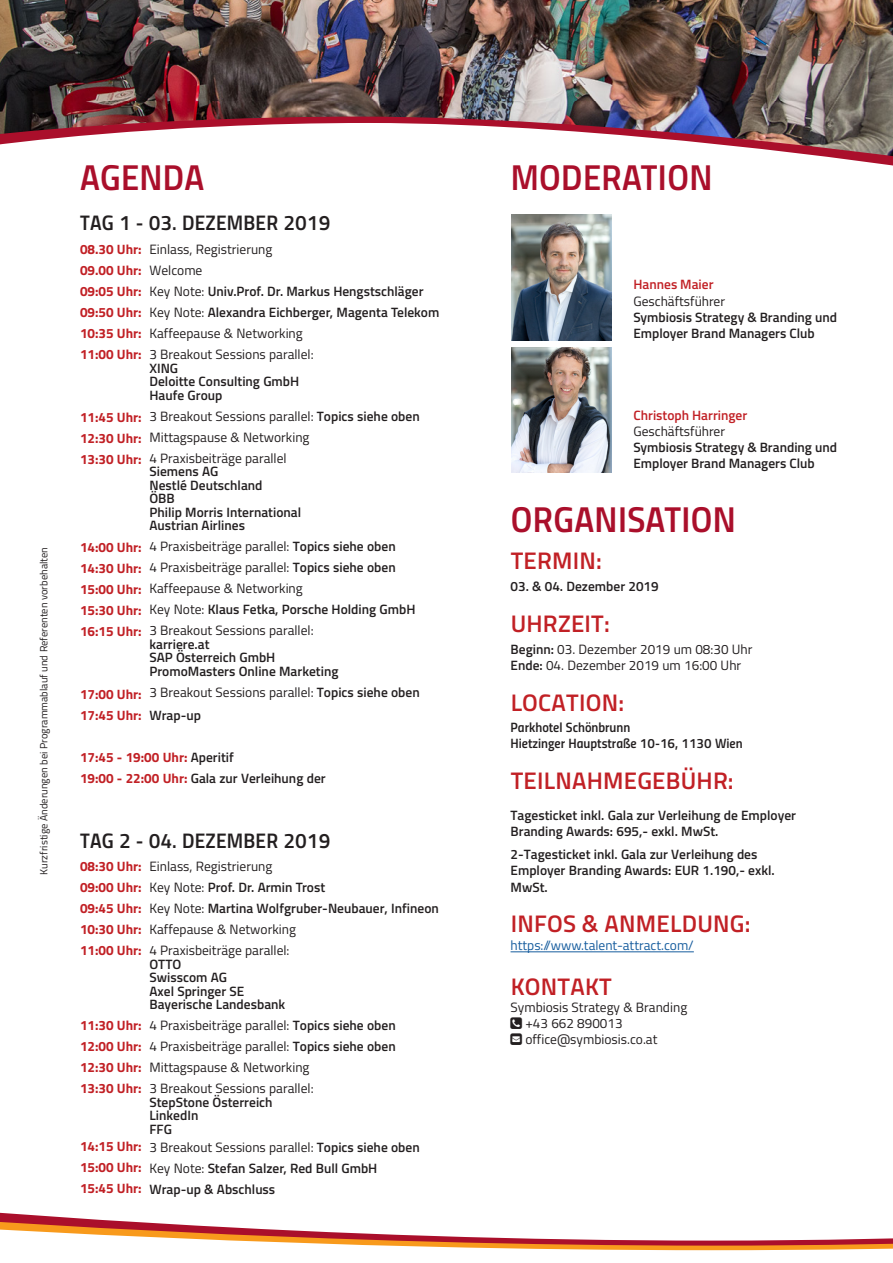
<style>
.page{position:relative;width:893px;height:1263px;background:#fff}
.page>*{position:absolute;margin:0;border:0;box-sizing:border-box;transform-origin:0 0}
.t1{font:36px "Titillium Semibold Upright";letter-spacing:.01em;color:#aa0f2b}
.t2{font:600 24px "Titillium";letter-spacing:.01em;color:#c12025}
.t3{font:21px "Titillium Semibold Upright";letter-spacing:.01em;color:#231f20}
.t4{font:600 13.5px/16.2px "Titillium";color:#231f20}
.t5{font:13.5px/13.5px "Titillium";color:#231f20}
.t6{font:700 13.5px/21px "Titillium";color:#c12025}
.t7{font:13.5px "Titillium Semibold Upright";color:#231f20}
.t8{font:13.5px "Titillium";color:#175d9e}
.t9{font:600 13.5px "Titillium";color:#c12025}
.t10{font:10.5px "Titillium";color:#231f20}
.s1{font-weight:400}
.s2{font-weight:600}
.s3{font-weight:600;color:#231f20}
.s4{font-weight:700;color:#c12025}
</style>
<div class="page">
<hr style="left:511px;top:951px;width:183px;height:1px;background:#175d9e">
<img style="left:511px;top:347px;width:101px;height:126px">
<img style="left:511px;top:215px;width:101px;height:125px">
<img style="left:0;top:0;width:893px;height:117px">
<img style="left:0;top:117px;width:893px;height:6px">
<svg style="left:0;top:123px;width:893px;height:43px"></svg>
<svg style="left:0;top:1212px;width:893px;height:39px"></svg>
<p class="t10" style="left:36px;top:875px;width:329px;rotate:-90deg">Kurzfristige Änderungen bei Programmablauf und Referenten vorbehalten</p>
<p class="t1" style="left:80px;top:149px;width:126px">AGENDA</p>
<p class="t1" style="left:511px;top:149px;width:203px">MODERATION</p>
<p class="t3" style="left:80px;top:207px;width:252px">TAG 1 - 03. DEZEMBER 2019</p>
<p class="t5" style="left:149px;top:242px;width:124px">Einlass, Registrierung</p>
<p class="t5" style="left:149px;top:263px;width:55px">Welcome</p>
<p class="t4" style="left:149px;top:280px;width:291px;line-height:21px"><span class="s1">Key Note:</span> Univ.Prof. Dr. Markus Hengstschläger<br><span class="s1">Key Note:</span> Alexandra Eichberger, Magenta Telekom</p>
<p class="t5" style="left:149px;top:326px;width:155px">Kaffeepause &amp; Networking</p>
<p class="t5" style="left:149px;top:347px;width:166px">3 Breakout Sessions parallel:</p>
<p class="t4" style="left:149px;top:359px;width:30px">XING</p>
<p class="t4" style="left:149px;top:373px;width:151px">Deloitte Consulting GmbH</p>
<p class="t4" style="left:149px;top:386px;width:74px">Haufe Group</p>
<p class="t5" style="left:149px;top:405px;width:272px;line-height:21px">3 Breakout Sessions parallel: <span class="s2">Topics siehe oben<br></span>Mittagspause &amp; Networking</p>
<p class="t5" style="left:149px;top:450px;width:139px">4 Praxisbeiträge parallel</p>
<p class="t4" style="left:149px;top:463px;width:70px">Siemens AG</p>
<p class="t4" style="left:149px;top:476px;width:115px">Nestlé Deutschland</p>
<p class="t4" style="left:149px;top:490px;width:27px">ÖBB</p>
<p class="t4" style="left:149px;top:503px;width:153px">Philip Morris International</p>
<p class="t4" style="left:149px;top:517px;width:97px">Austrian Airlines</p>
<p class="t5" style="left:149px;top:539px;width:248px">4 Praxisbeiträge parallel: <span class="s2">Topics siehe oben</span></p>
<p class="t5" style="left:149px;top:560px;width:248px">4 Praxisbeiträge parallel: <span class="s2">Topics siehe oben</span></p>
<p class="t5" style="left:149px;top:581px;width:155px">Kaffeepause &amp; Networking</p>
<p class="t4" style="left:149px;top:601px;width:268px"><span class="s1">Key Note:</span> Klaus Fetka, Porsche Holding GmbH</p>
<p class="t5" style="left:149px;top:623px;width:166px">3 Breakout Sessions parallel:</p>
<p class="t4" style="left:149px;top:636px;width:127px;line-height:13.5px">karriere.at<br>SAP Österreich GmbH</p>
<p class="t4" style="left:149px;top:662px;width:191px">PromoMasters Online Marketing</p>
<p class="t5" style="left:149px;top:685px;width:272px">3 Breakout Sessions parallel: <span class="s2">Topics siehe oben</span></p>
<p class="t4" style="left:149px;top:706px;width:53px">Wrap-up</p>
<p class="t6" style="left:80px;top:238px;width:63px">08.30 Uhr:</p>
<p class="t6" style="left:80px;top:259px;width:63px">09.00 Uhr:</p>
<p class="t6" style="left:80px;top:280px;width:63px">09:05 Uhr:</p>
<p class="t6" style="left:80px;top:301px;width:63px">09:50 Uhr:</p>
<p class="t6" style="left:80px;top:322px;width:63px">10:35 Uhr:<br>11:00 Uhr:</p>
<p class="t6" style="left:80px;top:406px;width:63px">11:45 Uhr:</p>
<p class="t6" style="left:80px;top:427px;width:63px">12:30 Uhr:</p>
<p class="t6" style="left:80px;top:448px;width:63px">13:30 Uhr:</p>
<p class="t6" style="left:80px;top:536px;width:63px">14:00 Uhr:</p>
<p class="t6" style="left:80px;top:557px;width:63px">14:30 Uhr:</p>
<p class="t6" style="left:80px;top:578px;width:63px">15:00 Uhr:</p>
<p class="t6" style="left:80px;top:599px;width:63px">15:30 Uhr:</p>
<p class="t6" style="left:80px;top:620px;width:63px">16:15 Uhr:</p>
<p class="t6" style="left:80px;top:683px;width:63px">17:00 Uhr:</p>
<p class="t6" style="left:80px;top:704px;width:63px">17:45 Uhr:</p>
<p class="t6" style="left:80px;top:746px;width:155px">17:45 - 19:00 Uhr: <span class="s3">Aperitif</span></p>
<p class="t4" style="left:80px;top:769px;width:247px"><span class="s4">19:00 - 22:00 Uhr:</span> Gala zur Verleihung der</p>
<p class="t3" style="left:80px;top:824px;width:252px">TAG 2 - 04. DEZEMBER 2019</p>
<p class="t6" style="left:80px;top:855px;width:63px">08:30 Uhr:</p>
<p class="t6" style="left:80px;top:876px;width:63px">09:00 Uhr:</p>
<p class="t6" style="left:80px;top:897px;width:63px">09:45 Uhr:</p>
<p class="t6" style="left:80px;top:918px;width:63px">10:30 Uhr:<br>11:00 Uhr:</p>
<p class="t6" style="left:80px;top:1014px;width:63px">11:30 Uhr:</p>
<p class="t6" style="left:80px;top:1035px;width:63px">12:00 Uhr:</p>
<p class="t6" style="left:80px;top:1056px;width:63px">12:30 Uhr:</p>
<p class="t6" style="left:80px;top:1077px;width:63px">13:30 Uhr:</p>
<p class="t6" style="left:80px;top:1135px;width:63px">14:15 Uhr:</p>
<p class="t6" style="left:80px;top:1156px;width:63px">15:00 Uhr:</p>
<p class="t6" style="left:80px;top:1177px;width:63px">15:45 Uhr:</p>
<p class="t5" style="left:149px;top:859px;width:124px">Einlass, Registrierung</p>
<p class="t4" style="left:149px;top:879px;width:177px"><span class="s1">Key Note:</span> Prof. Dr. Armin Trost</p>
<p class="t4" style="left:149px;top:897px;width:291px;line-height:21px"><span class="s1">Key Note:</span> Martina Wolfgruber-Neubauer, Infineon<br><span class="s1">Kaffepause &amp; Networking</span></p>
<p class="t5" style="left:149px;top:943px;width:142px">4 Praxisbeiträge parallel:<br><span class="s2">OTTO</span></p>
<p class="t4" style="left:149px;top:969px;width:79px">Swisscom AG</p>
<p class="t4" style="left:149px;top:982px;width:96px">Axel Springer SE</p>
<p class="t4" style="left:149px;top:996px;width:137px">Bayerische Landesbank</p>
<p class="t5" style="left:149px;top:1018px;width:248px">4 Praxisbeiträge parallel: <span class="s2">Topics siehe oben</span></p>
<p class="t5" style="left:149px;top:1039px;width:248px">4 Praxisbeiträge parallel: <span class="s2">Topics siehe oben</span></p>
<p class="t5" style="left:149px;top:1060px;width:162px">Mittagspause &amp; Networking</p>
<p class="t5" style="left:149px;top:1081px;width:166px">3 Breakout Sessions parallel:<br><span class="s2">StepStone Österreich</span></p>
<p class="t4" style="left:149px;top:1107px;width:50px">LinkedIn</p>
<p class="t4" style="left:149px;top:1120px;width:24px">FFG</p>
<p class="t4" style="left:149px;top:1136px;width:272px;line-height:21px"><span class="s1">3 Breakout Sessions parallel:</span> Topics siehe oben<br><span class="s1">Key Note:</span> Stefan Salzer, Red Bull GmbH</p>
<p class="t4" style="left:149px;top:1180px;width:127px">Wrap-up &amp; Abschluss</p>
<p class="t9" style="left:633px;top:274px;width:82px">Hannes Maier</p>
<p class="t4" style="left:633px;top:292px;width:205px"><span class="s1">Geschäftsführer<br></span>Symbiosis Strategy &amp; Branding und<br>Employer Brand Managers Club</p>
<p class="t9" style="left:633px;top:405px;width:115px">Christoph Harringer</p>
<p class="t4" style="left:633px;top:422px;width:205px"><span class="s1">Geschäftsführer<br></span>Symbiosis Strategy &amp; Branding und<br>Employer Brand Managers Club</p>
<p class="t1" style="left:511px;top:492px;width:227px">ORGANISATION</p>
<p class="t2" style="left:511px;top:542px;width:93px">TERMIN:</p>
<p class="t4" style="left:511px;top:577px;width:150px">03. &amp; 04. Dezember 2019</p>
<p class="t2" style="left:511px;top:605px;width:101px">UHRZEIT:</p>
<p class="t5" style="left:511px;top:640px;width:243px;line-height:16.2px"><span class="s2">Beginn:</span> 03. Dezember 2019 um 08:30 Uhr<br><span class="s2">Ende:</span> 04. Dezember 2019 um 16:00 Uhr</p>
<p class="t2" style="left:511px;top:684px;width:115px">LOCATION:</p>
<p class="t7" style="left:511px;top:717px;width:121px">Parkhotel Schönbrunn</p>
<p class="t7" style="left:511px;top:733px;width:234px">Hietzinger Hauptstraße 10-16, 1130 Wien</p>
<p class="t2" style="left:511px;top:762px;width:225px">TEILNAHMEGEBÜHR:</p>
<p class="t4" style="left:511px;top:806px;width:287px">Tagesticket inkl. Gala zur Verleihung de Employer</p>
<p class="t4" style="left:511px;top:822px;width:209px">Branding Awards: 695,- exkl. MwSt.</p>
<p class="t4" style="left:511px;top:846px;width:266px">2-Tagesticket inkl. Gala zur Verleihung des<br>Employer Branding Awards: EUR 1.190,- exkl.<br>MwSt.</p>
<p class="t2" style="left:511px;top:906px;width:241px">INFOS &amp; ANMELDUNG:</p>
<p class="t8" style="left:511px;top:936px;width:185px">https://www.talent-attract.com/</p>
<p class="t2" style="left:511px;top:969px;width:103px">KONTAKT</p>
<p class="t5" style="left:511px;top:999px;width:178px">Symbiosis Strategy &amp; Branding</p>
<p class="t5" style="left:525px;top:1015px;width:99px">+43 662 890013</p>
<p class="t5" style="left:525px;top:1032px;width:134px">office@symbiosis.co.at</p>
</div>
